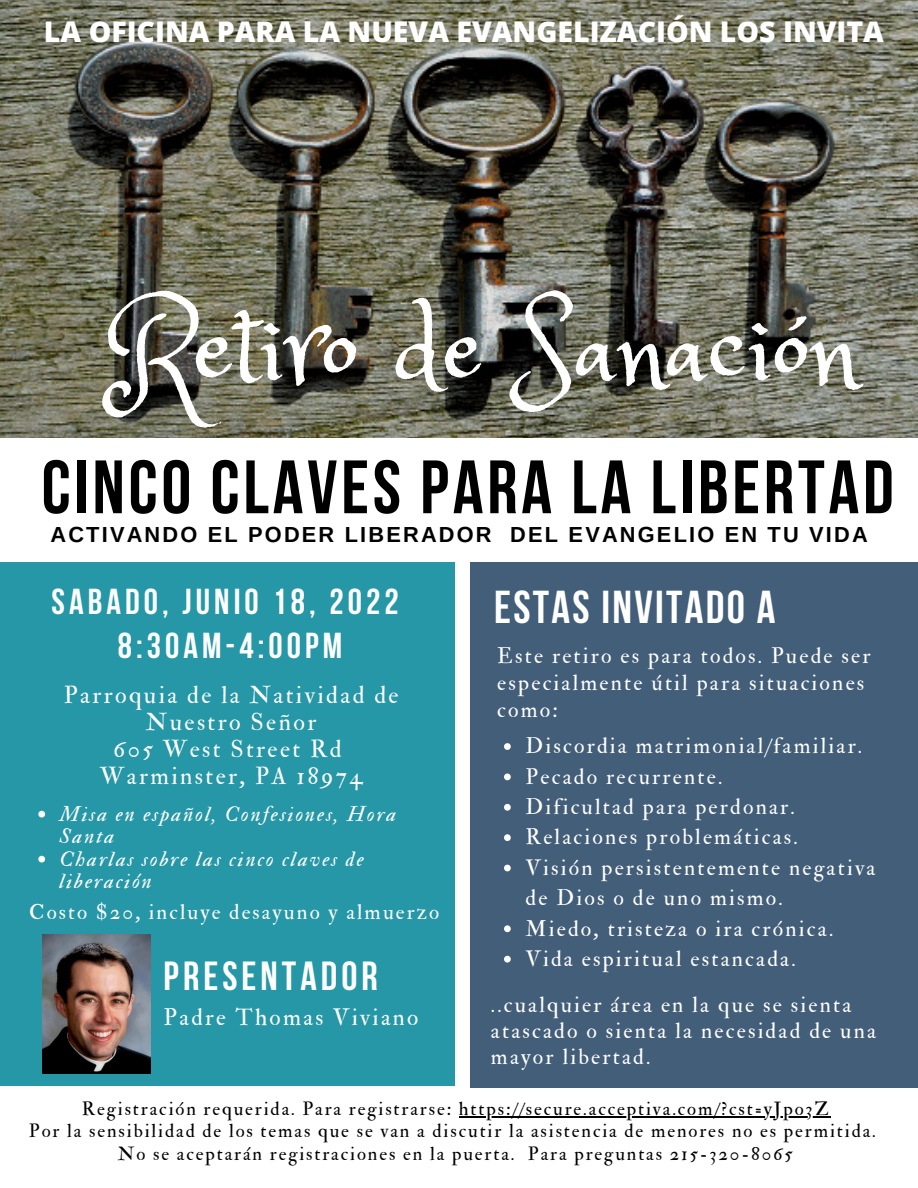
<style>
.page{position:relative;width:918px;height:1188px;background:#fff}
.page>*{position:absolute;margin:0;border:0;box-sizing:border-box;transform-origin:0 0}
.t1{font:111.75px "Princess Sofia";color:#fff}
.t2{font:700 75.45px "Bebas Neue";letter-spacing:.05em;color:#000}
.t3{font:700 45.9px "Bebas Neue";letter-spacing:.05em;color:#fff}
.t4{font:700 40.5px "Bebas Neue";letter-spacing:.1em;color:#fff}
.t5{font:700 36px "Bebas Neue";letter-spacing:.115em;color:#fff}
.t6{font:800 28.5px "Open Sans";color:#fff}
.t7{font:24px/27px "IM FELL Double Pica Roman";letter-spacing:.1em;color:#fff;text-align:center}
.t8{font:23.25px "IM FELL Double Pica Roman";letter-spacing:.1em;color:#fff}
.t9{font:21.75px/27px "IM FELL Double Pica Roman";letter-spacing:.1em;color:#fff}
.t10{font:700 21.75px "Arimo";letter-spacing:.1em;color:#000}
.t11{font:21px/22.5px "IM FELL Double Pica Italic";letter-spacing:.1em;color:#fff}
.t12{font:21px "IM FELL Double Pica Roman";letter-spacing:.1em;color:#fff}
.t13{font:18.75px "IM FELL Double Pica Roman";letter-spacing:.1em;color:#000}
</style>
<div class="page">
<img style="left:0;top:0;width:918px;height:438px">
<div style="left:0;top:563px;width:455px;height:523px;background:#2597a7"></div>
<div style="left:470px;top:563px;width:448px;height:525px;background:#435e79"></div>
<img style="left:43px;top:935px;width:108px;height:138px">
<hr style="left:459px;top:1116px;width:372px;height:1px;background:#000">
<svg style="left:504px;top:743px;width:7px;height:7px"></svg>
<svg style="left:504px;top:774px;width:7px;height:6px"></svg>
<svg style="left:504px;top:804px;width:7px;height:7px"></svg>
<svg style="left:504px;top:834px;width:7px;height:7px"></svg>
<svg style="left:504px;top:865px;width:7px;height:6px"></svg>
<svg style="left:504px;top:925px;width:7px;height:7px"></svg>
<svg style="left:504px;top:956px;width:7px;height:7px"></svg>
<svg style="left:38px;top:811px;width:7px;height:7px"></svg>
<svg style="left:38px;top:856px;width:7px;height:7px"></svg>
<p class="t6" style="left:44px;top:11px;width:842px">LA OFICINA PARA LA NUEVA EVANGELIZACIÓN LOS INVITA</p>
<p class="t1" style="left:111px;top:274px;width:749px">Retiro de Sanación</p>
<p class="t2" style="left:42px;top:457px;width:854px">CINCO CLAVES PARA LA LIBERTAD</p>
<p class="t10" style="left:50px;top:522px;width:819px">ACTIVANDO EL PODER LIBERADOR DEL EVANGELIO EN TU VIDA</p>
<p class="t5" style="left:52px;top:587px;width:349px">SABADO, JUNIO 18, 2022</p>
<p class="t5" style="left:118px;top:631px;width:226px">8:30AM-4:00PM</p>
<p class="t7" style="left:64px;top:682px;width:336px">Parroquia de la Natividad de<br>Nuestro Señor</p>
<p class="t7" style="left:113px;top:736px;width:230px">605 West Street Rd</p>
<p class="t7" style="left:100px;top:763px;width:264px">Warminster, PA 18974</p>
<p class="t11" style="left:59px;top:803px;width:338px">Misa en español, Confesiones, Hora<br>Santa</p>
<p class="t11" style="left:59px;top:848px;width:306px">Charlas sobre las cinco claves de liberación</p>
<p class="t12" style="left:29px;top:900px;width:411px">Costo $20, incluye desayuno y almuerzo</p>
<p class="t4" style="left:164px;top:960px;width:216px">PRESENTADOR</p>
<p class="t8" style="left:164px;top:1003px;width:256px">Padre Thomas Viviano</p>
<p class="t3" style="left:494px;top:589px;width:283px">ESTAS INVITADO A</p>
<p class="t9" style="left:497px;top:643px;width:375px">Este retiro es para todos. Puede ser especialmente útil para situaciones como:</p>
<p class="t9" style="left:526px;top:733px;width:338px">Discordia matrimonial/familiar.</p>
<p class="t9" style="left:526px;top:763px;width:198px">Pecado recurrente.</p>
<p class="t9" style="left:526px;top:794px;width:271px">Dificultad para perdonar.</p>
<p class="t9" style="left:526px;top:824px;width:274px">Relaciones problemáticas.</p>
<p class="t9" style="left:526px;top:853px;width:351px;line-height:30.3px">Visión persistentemente negativa de Dios o de uno mismo.</p>
<p class="t9" style="left:526px;top:915px;width:309px">Miedo, tristeza o ira crónica.</p>
<p class="t9" style="left:526px;top:946px;width:272px">Vida espiritual estancada.</p>
<p class="t9" style="left:491px;top:992px;width:387px;line-height:25.8px">..cualquier área en la que se sienta atascado o sienta la necesidad de una mayor libertad.</p>
<p class="t13" style="left:82px;top:1097px;width:748px">Registración requerida. Para registrarse: https://secure.acceptiva.com/?cst=yJpo3Z</p>
<p class="t13" style="left:29px;top:1120px;width:848px">Por la sensibilidad de los temas que se van a discutir la asistencia de menores no es permitida.</p>
<p class="t13" style="left:118px;top:1142px;width:676px">No se aceptarán registraciones en la puerta. Para preguntas 215-320-8065</p>
</div>
